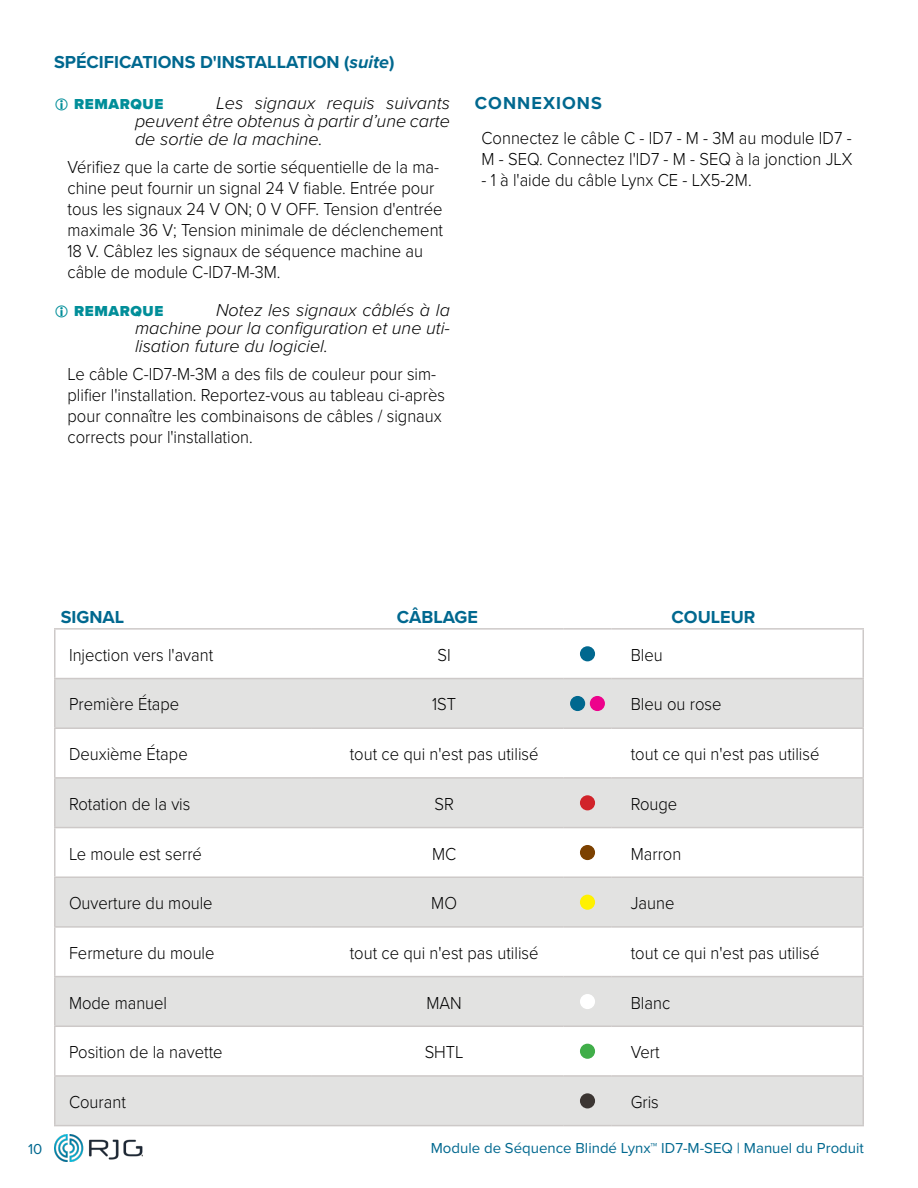
<style>
.page{position:relative;width:918px;height:1188px;background:#fff}
.page>*{position:absolute;margin:0;border:0;box-sizing:border-box;transform-origin:0 0}
.t1{font:300 18px/21px "Proxima Nova";color:#000;scale:.92 1}
.t2{font:italic 300 18px/18px "Proxima Nova";color:#000;text-align:justify}
.t3{font:700 18px "Proxima Nova";color:#00688f}
.t4{font:700 18px "Proxima Nova";letter-spacing:.06em;color:#00688f}
.t5{font:15px "Proxima Nova";color:#00688f}
.t6{font:900 15px "Proxima Nova";letter-spacing:.04em;color:#008e99}
.s1{font-style:italic}
</style>
<div class="page">
<img style="left:54px;top:1134px;width:88px;height:27px">
<svg style="left:56px;top:679px;width:806px;height:446px;fill:#e2e2e1"></svg>
<hr style="left:54px;top:630px;width:2px;height:48px;background:#cdc9c8">
<hr style="left:862px;top:630px;width:2px;height:48px;background:#cdc9c8">
<hr style="left:54px;top:678px;width:257px;height:1px;background:#cdc9c8">
<hr style="left:54px;top:679px;width:2px;height:48px;background:#cdc9c8">
<hr style="left:311px;top:678px;width:253px;height:1px;background:#cdc9c8">
<hr style="left:564px;top:678px;width:47px;height:1px;background:#cdc9c8">
<hr style="left:611px;top:678px;width:253px;height:1px;background:#cdc9c8">
<hr style="left:862px;top:679px;width:2px;height:48px;background:#cdc9c8">
<hr style="left:54px;top:727px;width:257px;height:2px;background:#cdc9c8">
<hr style="left:54px;top:729px;width:2px;height:48px;background:#cdc9c8">
<hr style="left:311px;top:727px;width:253px;height:2px;background:#cdc9c8">
<hr style="left:564px;top:727px;width:47px;height:2px;background:#cdc9c8">
<hr style="left:611px;top:727px;width:253px;height:2px;background:#cdc9c8">
<hr style="left:862px;top:729px;width:2px;height:48px;background:#cdc9c8">
<hr style="left:54px;top:777px;width:257px;height:2px;background:#cdc9c8">
<hr style="left:54px;top:779px;width:2px;height:48px;background:#cdc9c8">
<hr style="left:311px;top:777px;width:253px;height:2px;background:#cdc9c8">
<hr style="left:564px;top:777px;width:47px;height:2px;background:#cdc9c8">
<hr style="left:611px;top:777px;width:253px;height:2px;background:#cdc9c8">
<hr style="left:862px;top:779px;width:2px;height:48px;background:#cdc9c8">
<hr style="left:54px;top:827px;width:257px;height:1px;background:#cdc9c8">
<hr style="left:54px;top:828px;width:2px;height:48px;background:#cdc9c8">
<hr style="left:311px;top:827px;width:253px;height:1px;background:#cdc9c8">
<hr style="left:564px;top:827px;width:47px;height:1px;background:#cdc9c8">
<hr style="left:611px;top:827px;width:253px;height:1px;background:#cdc9c8">
<hr style="left:862px;top:828px;width:2px;height:48px;background:#cdc9c8">
<hr style="left:54px;top:876px;width:257px;height:2px;background:#cdc9c8">
<hr style="left:54px;top:878px;width:2px;height:48px;background:#cdc9c8">
<hr style="left:311px;top:876px;width:253px;height:2px;background:#cdc9c8">
<hr style="left:564px;top:876px;width:47px;height:2px;background:#cdc9c8">
<hr style="left:611px;top:876px;width:253px;height:2px;background:#cdc9c8">
<hr style="left:862px;top:878px;width:2px;height:48px;background:#cdc9c8">
<hr style="left:54px;top:926px;width:257px;height:2px;background:#cdc9c8">
<hr style="left:54px;top:928px;width:2px;height:48px;background:#cdc9c8">
<hr style="left:311px;top:926px;width:253px;height:2px;background:#cdc9c8">
<hr style="left:564px;top:926px;width:47px;height:2px;background:#cdc9c8">
<hr style="left:611px;top:926px;width:253px;height:2px;background:#cdc9c8">
<hr style="left:862px;top:928px;width:2px;height:48px;background:#cdc9c8">
<hr style="left:54px;top:976px;width:257px;height:1px;background:#cdc9c8">
<hr style="left:54px;top:977px;width:2px;height:49px;background:#cdc9c8">
<hr style="left:311px;top:976px;width:253px;height:1px;background:#cdc9c8">
<hr style="left:564px;top:976px;width:47px;height:1px;background:#cdc9c8">
<hr style="left:611px;top:976px;width:253px;height:1px;background:#cdc9c8">
<hr style="left:862px;top:977px;width:2px;height:49px;background:#cdc9c8">
<hr style="left:54px;top:1026px;width:257px;height:1px;background:#cdc9c8">
<hr style="left:54px;top:1027px;width:2px;height:48px;background:#cdc9c8">
<hr style="left:311px;top:1026px;width:253px;height:1px;background:#cdc9c8">
<hr style="left:564px;top:1026px;width:47px;height:1px;background:#cdc9c8">
<hr style="left:611px;top:1026px;width:253px;height:1px;background:#cdc9c8">
<hr style="left:862px;top:1027px;width:2px;height:48px;background:#cdc9c8">
<hr style="left:54px;top:1075px;width:257px;height:2px;background:#cdc9c8">
<hr style="left:54px;top:1077px;width:2px;height:48px;background:#cdc9c8">
<hr style="left:311px;top:1075px;width:253px;height:2px;background:#cdc9c8">
<hr style="left:564px;top:1075px;width:47px;height:2px;background:#cdc9c8">
<hr style="left:611px;top:1075px;width:253px;height:2px;background:#cdc9c8">
<hr style="left:862px;top:1077px;width:2px;height:48px;background:#cdc9c8">
<hr style="left:54px;top:1125px;width:257px;height:1px;background:#cdc9c8">
<hr style="left:311px;top:1125px;width:253px;height:1px;background:#cdc9c8">
<hr style="left:564px;top:1125px;width:47px;height:1px;background:#cdc9c8">
<hr style="left:611px;top:1125px;width:253px;height:1px;background:#cdc9c8">
<hr style="left:54px;top:628px;width:257px;height:2px;background:#cdc9c8">
<hr style="left:311px;top:628px;width:253px;height:2px;background:#cdc9c8">
<hr style="left:564px;top:628px;width:47px;height:2px;background:#cdc9c8">
<hr style="left:611px;top:628px;width:253px;height:2px;background:#cdc9c8">
<div style="left:580px;top:646px;width:15px;height:15px;background:#00688f;border-radius:50%"></div>
<div style="left:570px;top:696px;width:15px;height:15px;background:#00688f;border-radius:50%"></div>
<div style="left:590px;top:696px;width:15px;height:15px;background:#ed028c;border-radius:50%"></div>
<div style="left:580px;top:795px;width:15px;height:15px;background:#d1232a;border-radius:50%"></div>
<div style="left:580px;top:845px;width:15px;height:15px;background:#7c4100;border-radius:50%"></div>
<div style="left:580px;top:895px;width:15px;height:15px;background:#fff101;border-radius:50%"></div>
<div style="left:580px;top:994px;width:15px;height:15px;background:#fff;border-radius:50%"></div>
<div style="left:580px;top:1044px;width:15px;height:15px;background:#40ae49;border-radius:50%"></div>
<div style="left:580px;top:1093px;width:15px;height:15px;background:#3b3532;border-radius:50%"></div>
<p class="t3" style="left:54px;top:49px;width:342px">SPÉCIFICATIONS D'INSTALLATION (<span class="s1">suite</span>)</p>
<p class="t2" style="left:135px;top:93px;width:317px;text-indent:81px">Les signaux requis suivants peuvent être obtenus à partir d’une carte de sortie de la machine.</p>
<p class="t1" style="left:68px;top:156px;width:410px">Vérifiez que la carte de sortie séquentielle de la ma&shy;chine peut fournir un signal 24 V fiable. Entrée pour tous les signaux 24 V ON; 0 V OFF. Tension d'entrée maximale 36 V; Tension minimale de déclenchement 18 V. Câblez les signaux de séquence machine au câble de module C-ID7-M-3M.</p>
<p class="t6" style="left:74px;top:300px;width:91px">REMARQUE</p>
<p class="t6" style="left:74px;top:93px;width:91px">REMARQUE</p>
<p class="t2" style="left:135px;top:300px;width:317px;text-indent:81px">Notez les signaux câblés à la machine pour la configuration et une uti‑ lisation future du logiciel.</p>
<p class="t1" style="left:68px;top:363px;width:412px">Le câble C‑ID7‑M‑3M a des fils de couleur pour sim&shy;plifier l'installation. Reportez-vous au tableau ci-après pour connaître les combinaisons de câbles / signaux corrects pour l'installation.</p>
<p class="t4" style="left:475px;top:90px;width:129px">CONNEXIONS</p>
<p class="t1" style="left:482px;top:126px;width:405px;text-align:justify">Connectez le câble C ‑ ID7 ‑ M ‑ 3M au module ID7 ‑ M ‑ SEQ. Connectez l'ID7 ‑ M ‑ SEQ à la jonction JLX ‑ 1 à l'aide du câble Lynx CE ‑ LX5‑2M.</p>
<p class="t3" style="left:61px;top:603px;width:65px">SIGNAL</p>
<p class="t3" style="left:397px;top:603px;width:83px">CÂBLAGE</p>
<p class="t3" style="left:672px;top:603px;width:85px">COULEUR</p>
<p class="t1" style="left:69px;top:643px;width:158px">Injection vers l'avant</p>
<p class="t1" style="left:437px;top:643px;width:16px">SI</p>
<p class="t1" style="left:631px;top:643px;width:36px">Bleu</p>
<p class="t1" style="left:69px;top:693px;width:121px">Première Étape</p>
<p class="t1" style="left:432px;top:693px;width:28px">1ST</p>
<p class="t1" style="left:631px;top:693px;width:100px">Bleu ou rose</p>
<p class="t1" style="left:69px;top:743px;width:131px">Deuxième Étape</p>
<p class="t1" style="left:350px;top:743px;width:207px">tout ce qui n'est pas utilisé</p>
<p class="t1" style="left:631px;top:743px;width:207px">tout ce qui n'est pas utilisé</p>
<p class="t1" style="left:69px;top:792px;width:134px">Rotation de la vis</p>
<p class="t1" style="left:434px;top:792px;width:23px">SR</p>
<p class="t1" style="left:631px;top:792px;width:52px">Rouge</p>
<p class="t1" style="left:69px;top:842px;width:146px">Le moule est serré</p>
<p class="t1" style="left:432px;top:842px;width:28px">MC</p>
<p class="t1" style="left:631px;top:842px;width:57px">Marron</p>
<p class="t1" style="left:69px;top:892px;width:158px">Ouverture du moule</p>
<p class="t1" style="left:431px;top:892px;width:29px">MO</p>
<p class="t1" style="left:631px;top:892px;width:49px">Jaune</p>
<p class="t1" style="left:69px;top:941px;width:160px">Fermeture du moule</p>
<p class="t1" style="left:350px;top:941px;width:207px">tout ce qui n'est pas utilisé</p>
<p class="t1" style="left:631px;top:941px;width:207px">tout ce qui n'est pas utilisé</p>
<p class="t1" style="left:69px;top:991px;width:108px">Mode manuel</p>
<p class="t1" style="left:426px;top:991px;width:40px">MAN</p>
<p class="t1" style="left:631px;top:991px;width:44px">Blanc</p>
<p class="t1" style="left:69px;top:1041px;width:169px">Position de la navette</p>
<p class="t1" style="left:425px;top:1041px;width:44px">SHTL</p>
<p class="t1" style="left:631px;top:1041px;width:33px">Vert</p>
<p class="t1" style="left:69px;top:1090px;width:63px">Courant</p>
<p class="t1" style="left:631px;top:1090px;width:32px">Gris</p>
<p class="t5" style="left:28px;top:1137px;width:16px">10</p>
<p class="t5" style="left:431px;top:1136px;width:435px">Module de Séquence Blindé Lynx™ ID7-M-SEQ | Manuel du Produit</p>
</div>
